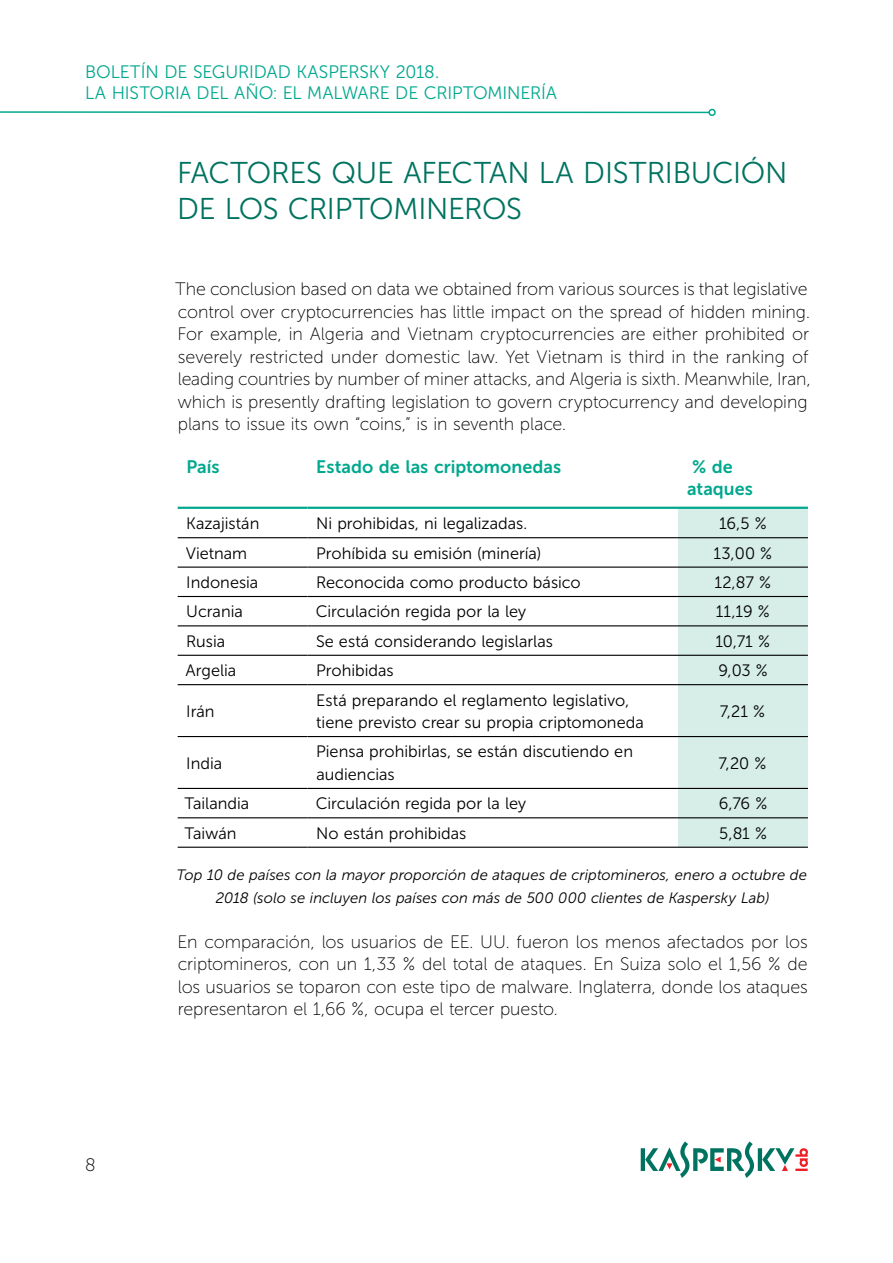
<style>
.page{position:relative;width:893px;height:1263px;background:#fff}
.page>*{position:absolute;margin:0;border:0;box-sizing:border-box;transform-origin:0 0}
.t1{font:30px/36px "Museo Sans Cyrl 300";letter-spacing:-.01em;color:#007360}
.t2{font:18px/22.5px "Museo Sans Cyrl 100";letter-spacing:-.005em;color:#000}
.t3{font:18px/21.6px "Museo Sans Cyrl 300";letter-spacing:-.005em;color:#00a88e}
.t4{font:18px/21.6px "Museo Sans Cyrl 700";color:#00a88e}
.t5{font:16.5px/22.5px "Museo Sans Cyrl 300";color:#000}
.t6{font:italic 15px/22.5px "Museo Sans Cyrl 300";letter-spacing:.005em;color:#000;text-align:center}
</style>
<div class="page">
<svg style="left:641px;top:1141px;width:167px;height:37px"></svg>
<hr style="left:0;top:111px;width:709px;height:2px;background:#00a88e">
<div style="left:708px;top:109px;width:8px;height:7px;border:2px solid #00a88e;border-radius:50%"></div>
<div style="left:678px;top:509px;width:130px;height:338px;background:#d6ede8"></div>
<hr style="left:178px;top:507px;width:130px;height:2px;background:#00a88e">
<hr style="left:308px;top:507px;width:370px;height:2px;background:#00a88e">
<hr style="left:678px;top:507px;width:130px;height:2px;background:#00a88e">
<hr style="left:178px;top:537px;width:130px;height:1px;background:#000">
<hr style="left:308px;top:537px;width:370px;height:1px;background:#000">
<hr style="left:678px;top:537px;width:130px;height:1px;background:#000">
<hr style="left:178px;top:566px;width:130px;height:2px;background:#000">
<hr style="left:308px;top:566px;width:370px;height:2px;background:#000">
<hr style="left:678px;top:566px;width:130px;height:2px;background:#000">
<hr style="left:178px;top:596px;width:130px;height:1px;background:#000">
<hr style="left:308px;top:596px;width:370px;height:1px;background:#000">
<hr style="left:678px;top:596px;width:130px;height:1px;background:#000">
<hr style="left:178px;top:625px;width:130px;height:1px;background:#000">
<hr style="left:308px;top:625px;width:370px;height:1px;background:#000">
<hr style="left:678px;top:625px;width:130px;height:1px;background:#000">
<hr style="left:178px;top:655px;width:130px;height:1px;background:#000">
<hr style="left:308px;top:655px;width:370px;height:1px;background:#000">
<hr style="left:678px;top:655px;width:130px;height:1px;background:#000">
<hr style="left:178px;top:684px;width:130px;height:1px;background:#000">
<hr style="left:308px;top:684px;width:370px;height:1px;background:#000">
<hr style="left:678px;top:684px;width:130px;height:1px;background:#000">
<hr style="left:178px;top:736px;width:130px;height:1px;background:#000">
<hr style="left:308px;top:736px;width:370px;height:1px;background:#000">
<hr style="left:678px;top:736px;width:130px;height:1px;background:#000">
<hr style="left:178px;top:788px;width:130px;height:1px;background:#000">
<hr style="left:308px;top:788px;width:370px;height:1px;background:#000">
<hr style="left:678px;top:788px;width:130px;height:1px;background:#000">
<hr style="left:178px;top:817px;width:130px;height:1px;background:#000">
<hr style="left:308px;top:817px;width:370px;height:1px;background:#000">
<hr style="left:678px;top:817px;width:130px;height:1px;background:#000">
<hr style="left:178px;top:847px;width:130px;height:1px;background:#000">
<hr style="left:308px;top:847px;width:370px;height:1px;background:#000">
<hr style="left:678px;top:847px;width:130px;height:1px;background:#000">
<p class="t3" style="left:85px;top:61px;width:474px">BOLETÍN DE SEGURIDAD KASPERSKY 2018.<br>LA HISTORIA DEL AÑO: EL MALWARE DE CRIPTOMINERÍA</p>
<h1 class="t1" style="left:177px;top:155px;width:612px">FACTORES QUE AFECTAN LA DISTRIBUCIÓN<br>DE LOS CRIPTOMINEROS</h1>
<p class="t2" style="left:85px;top:1154px;width:12px">8</p>
<p class="t2" style="left:175px;top:278px;width:637px">The conclusion based on data we obtained from various sources is that legislative control over cryptocurrencies has little impact on the spread of hidden mining.<br>For example, in Algeria and Vietnam cryptocurrencies are either prohibited or severely restricted under domestic law. Yet Vietnam is third in the ranking of leading countries by number of miner attacks, and Algeria is sixth. Meanwhile, Iran, which is presently drafting legislation to govern cryptocurrency and developing plans to issue its own “coins,” is in seventh place.</p>
<p class="t4" style="left:186px;top:456px;width:35px">País</p>
<p class="t4" style="left:316px;top:456px;width:246px">Estado de las criptomonedas</p>
<p class="t4" style="left:687px;top:456px;width:67px">% de ataques</p>
<p class="t5" style="left:186px;top:512px;width:75px">Kazajistán</p>
<p class="t5" style="left:316px;top:512px;width:213px">Ni prohibidas, ni legalizadas.</p>
<p class="t5" style="left:719px;top:512px;width:49px">16,5 %</p>
<p class="t5" style="left:186px;top:542px;width:63px">Vietnam</p>
<p class="t5" style="left:316px;top:542px;width:226px">Prohíbida su emisión (minería)</p>
<p class="t5" style="left:713px;top:542px;width:60px">13,00 %</p>
<p class="t5" style="left:186px;top:571px;width:74px">Indonesia</p>
<p class="t5" style="left:316px;top:571px;width:266px">Reconocida como producto básico</p>
<p class="t5" style="left:715px;top:571px;width:58px">12,87 %</p>
<p class="t5" style="left:186px;top:601px;width:58px">Ucrania</p>
<p class="t5" style="left:316px;top:601px;width:212px">Circulación regida por la ley</p>
<p class="t5" style="left:716px;top:601px;width:56px">11,19 %</p>
<p class="t5" style="left:186px;top:630px;width:40px">Rusia</p>
<p class="t5" style="left:316px;top:630px;width:238px">Se está considerando legislarlas</p>
<p class="t5" style="left:716px;top:630px;width:56px">10,71 %</p>
<p class="t5" style="left:185px;top:659px;width:52px">Argelia</p>
<p class="t5" style="left:316px;top:659px;width:79px">Prohibidas</p>
<p class="t5" style="left:718px;top:659px;width:51px">9,03 %</p>
<p class="t5" style="left:186px;top:700px;width:30px">Irán</p>
<p class="t5" style="left:316px;top:689px;width:329px">Está preparando el reglamento legislativo, tiene previsto crear su propia criptomoneda</p>
<p class="t5" style="left:720px;top:700px;width:47px">7,21 %</p>
<p class="t5" style="left:186px;top:752px;width:37px">India</p>
<p class="t5" style="left:316px;top:741px;width:318px">Piensa prohibirlas, se están discutiendo en audiencias</p>
<p class="t5" style="left:719px;top:752px;width:49px">7,20 %</p>
<p class="t5" style="left:185px;top:792px;width:66px">Tailandia</p>
<p class="t5" style="left:316px;top:792px;width:212px">Circulación regida por la ley</p>
<p class="t5" style="left:719px;top:792px;width:50px">6,76 %</p>
<p class="t5" style="left:185px;top:822px;width:54px">Taiwán</p>
<p class="t5" style="left:316px;top:822px;width:152px">No están prohibidas</p>
<p class="t5" style="left:719px;top:822px;width:49px">5,81 %</p>
<p class="t6" style="left:177px;top:864px;width:632px">Top 10 de países con la mayor proporción de ataques de criptomineros, enero a octubre de<br>2018 (solo se incluyen los países con más de 500 000 clientes de Kaspersky Lab)</p>
<p class="t2" style="left:178px;top:930px;width:632px;text-align:justify">En comparación, los usuarios de EE. UU. fueron los menos afectados por los criptomineros, con un 1,33 % del total de ataques. En Suiza solo el 1,56 % de los usuarios se toparon con este tipo de malware. Inglaterra, donde los ataques representaron el 1,66 %, ocupa el tercer puesto.</p>
</div>
